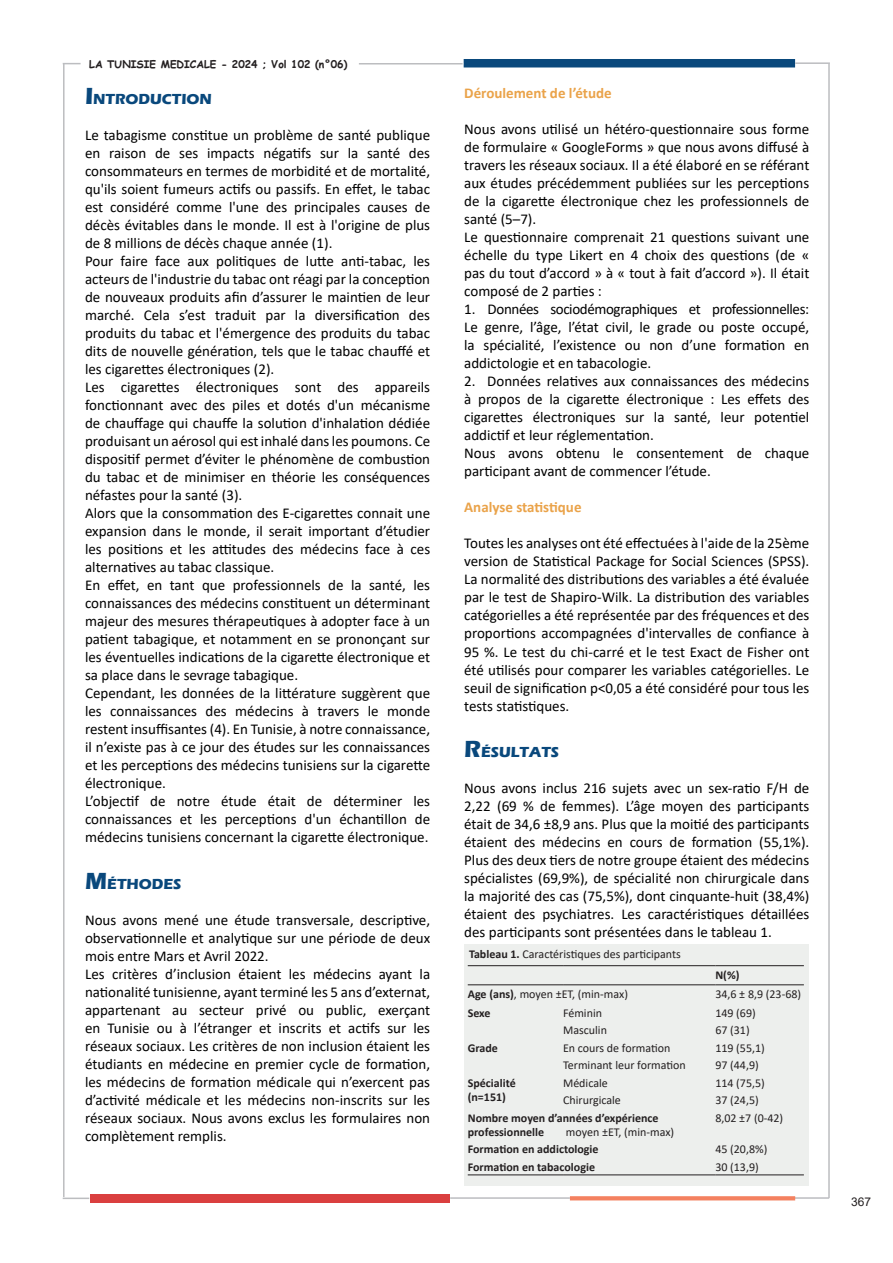
<style>
.page{position:relative;width:893px;height:1263px;background:#fff}
.page>*{position:absolute;margin:0;border:0;box-sizing:border-box;transform-origin:0 0}
.t1{font:15px/18px "Calibri";color:#000;text-align:justify}
.sous_titre{font:700 15px "Calibri";color:#eaa34a}
.titre{font:700 15px "Eras ITC";color:#09487c}
.t2{font:12px "Calibri";color:#231f20}
.t3{font:700 12px/13.8px "Calibri";color:#231f20}
.t4{font:12px "Arial";color:#231f20}
.t5{font:700 10.5px "Comic Sans MS";color:#231f20}
.s1{font-size:24px}
.s2{font-weight:700}
</style>
<div class="page">
<div style="left:464px;top:59px;width:331px;height:8px;background:#09487c"></div>
<svg style="left:63px;top:63px;width:18px;height:1px"></svg>
<hr style="left:63px;top:64px;width:2px;height:1133px;background:#bcbdc0">
<hr style="left:828px;top:64px;width:2px;height:1134px;background:#bcbdc0">
<hr style="left:795px;top:62px;width:35px;height:2px;background:#bcbdc0">
<hr style="left:359px;top:63px;width:104px;height:2px;background:#bcbdc0">
<div style="left:90px;top:1194px;width:359px;height:9px;background:#da3f3f"></div>
<hr style="left:794px;top:1197px;width:35px;height:2px;background:#bcbdc0">
<svg style="left:570px;top:1196px;width:225px;height:4px"></svg>
<hr style="left:450px;top:1197px;width:120px;height:2px;background:#bcbdc0">
<hr style="left:63px;top:1197px;width:26px;height:2px;background:#bcbdc0">
<div style="left:465px;top:944px;width:344px;height:241px;background:#edefed"></div>
<hr style="left:468px;top:965px;width:95px;height:1px;background:#231f20">
<hr style="left:563px;top:965px;width:152px;height:1px;background:#231f20">
<hr style="left:715px;top:965px;width:89px;height:1px;background:#231f20">
<hr style="left:468px;top:1174px;width:95px;height:1px;background:#231f20">
<hr style="left:563px;top:1174px;width:152px;height:1px;background:#231f20">
<hr style="left:715px;top:1174px;width:89px;height:1px;background:#231f20">
<hr style="left:468px;top:984px;width:95px;height:1px;background:#231f20">
<hr style="left:563px;top:984px;width:152px;height:1px;background:#231f20">
<hr style="left:715px;top:984px;width:89px;height:1px;background:#231f20">
<p class="t5" style="left:89px;top:56px;width:260px">LA TUNISIE MEDICALE - 2024 ; Vol 102 (n°06)</p>
<p class="titre" style="left:85px;top:90px;width:128px"><span class="s1">I</span>NTRODUCTION</p>
<p class="t1" style="left:85px;top:126px;width:347px">Le tabagisme constitue un problème de santé publique en raison de ses impacts négatifs sur la santé des consommateurs en termes de morbidité et de mortalité, qu'ils soient fumeurs actifs ou passifs. En effet, le tabac est considéré comme l'une des principales causes de décès évitables dans le monde. Il est à l'origine de plus de 8 millions de décès chaque année (1).</p>
<p class="t1" style="left:85px;top:252px;width:347px">Pour faire face aux politiques de lutte anti-tabac, les acteurs de l'industrie du tabac ont réagi par la conception de nouveaux produits afin d’assurer le maintien de leur marché. Cela s’est traduit par la diversification des produits du tabac et l'émergence des produits du tabac dits de nouvelle génération, tels que le tabac chauffé et les cigarettes électroniques (2).</p>
<p class="t1" style="left:85px;top:378px;width:347px">Les cigarettes électroniques sont des appareils fonctionnant avec des piles et dotés d'un mécanisme de chauffage qui chauffe la solution d'inhalation dédiée produisant un aérosol qui est inhalé dans les poumons. Ce dispositif permet d’éviter le phénomène de combustion du tabac et de minimiser en théorie les conséquences néfastes pour la santé (3).</p>
<p class="t1" style="left:85px;top:504px;width:347px">Alors que la consommation des E-cigarettes connait une expansion dans le monde, il serait important d’étudier les positions et les attitudes des médecins face à ces alternatives au tabac classique.</p>
<p class="t1" style="left:85px;top:576px;width:347px">En effet, en tant que professionnels de la santé, les connaissances des médecins constituent un déterminant majeur des mesures thérapeutiques à adopter face à un patient tabagique, et notamment en se prononçant sur les éventuelles indications de la cigarette électronique et sa place dans le sevrage tabagique.</p>
<p class="t1" style="left:85px;top:684px;width:347px">Cependant, les données de la littérature suggèrent que les connaissances des médecins à travers le monde restent insuffisantes (4). En Tunisie, à notre connaissance, il n’existe pas à ce jour des études sur les connaissances et les perceptions des médecins tunisiens sur la cigarette électronique.</p>
<p class="t1" style="left:85px;top:792px;width:347px">L’objectif de notre étude était de déterminer les connaissances et les perceptions d'un échantillon de médecins tunisiens concernant la cigarette électronique.</p>
<p class="titre" style="left:85px;top:875px;width:98px"><span class="s1">M</span>ÉTHODES</p>
<p class="t1" style="left:85px;top:910px;width:347px">Nous avons mené une étude transversale, descriptive, observationnelle et analytique sur une période de deux mois entre Mars et Avril 2022.</p>
<p class="t1" style="left:85px;top:964px;width:347px">Les critères d’inclusion étaient les médecins ayant la nationalité tunisienne, ayant terminé les 5 ans d’externat, appartenant au secteur privé ou public, exerçant en Tunisie ou à l’étranger et inscrits et actifs sur les réseaux sociaux. Les critères de non inclusion étaient les étudiants en médecine en premier cycle de formation, les médecins de formation médicale qui n’exercent pas d’activité médicale et les médecins non-inscrits sur les réseaux sociaux. Nous avons exclus les formulaires non complètement remplis.</p>
<p class="sous_titre" style="left:464px;top:83px;width:149px">Déroulement de l’étude</p>
<p class="t1" style="left:464px;top:120px;width:347px">Nous avons utilisé un hétéro-questionnaire sous forme de formulaire « GoogleForms » que nous avons diffusé à travers les réseaux sociaux. Il a été élaboré en se référant aux études précédemment publiées sur les perceptions de la cigarette électronique chez les professionnels de santé (5–7).</p>
<p class="t1" style="left:464px;top:228px;width:347px">Le questionnaire comprenait 21 questions suivant une échelle du type Likert en 4 choix des questions (de « pas du tout d’accord » à « tout à fait d’accord »). Il était composé de 2 parties :</p>
<p class="t1" style="left:464px;top:300px;width:347px">1. Données sociodémographiques et professionnelles:<br>Le genre, l’âge, l’état civil, le grade ou poste occupé, la spécialité, l’existence ou non d’une formation en addictologie et en tabacologie.</p>
<p class="t1" style="left:464px;top:372px;width:347px">2. Données relatives aux connaissances des médecins à propos de la cigarette électronique : Les effets des cigarettes électroniques sur la santé, leur potentiel addictif et leur réglementation.</p>
<p class="t1" style="left:464px;top:444px;width:347px">Nous avons obtenu le consentement de chaque participant avant de commencer l’étude.</p>
<p class="sous_titre" style="left:464px;top:497px;width:119px">Analyse statistique</p>
<p class="t1" style="left:464px;top:534px;width:347px">Toutes les analyses ont été effectuées à l'aide de la 25ème version de Statistical Package for Social Sciences (SPSS).<br>La normalité des distributions des variables a été évaluée par le test de Shapiro-Wilk. La distribution des variables catégorielles a été représentée par des fréquences et des proportions accompagnées d'intervalles de confiance à 95 %. Le test du chi-carré et le test Exact de Fisher ont été utilisés pour comparer les variables catégorielles. Le seuil de signification p&lt;0,05 a été considéré pour tous les tests statistiques.</p>
<p class="titre" style="left:464px;top:744px;width:96px"><span class="s1">R</span>ÉSULTATS</p>
<p class="t1" style="left:464px;top:779px;width:347px">Nous avons inclus 216 sujets avec un sex-ratio F/H de 2,22 (69 % de femmes). L’âge moyen des participants était de 34,6 ±8,9 ans. Plus que la moitié des participants étaient des médecins en cours de formation (55,1%).<br>Plus des deux tiers de notre groupe étaient des médecins spécialistes (69,9%), de spécialité non chirurgicale dans la majorité des cas (75,5%), dont cinquante-huit (38,4%) étaient des psychiatres. Les caractéristiques détaillées des participants sont présentées dans le tableau 1.</p>
<p class="t3" style="left:715px;top:968px;width:26px">N(%)</p>
<p class="t2" style="left:468px;top:986px;width:162px"><span class="s2">Age (ans)</span>, moyen ±ET, (min-max)</p>
<p class="t2" style="left:715px;top:986px;width:87px">34,6 ± 8,9 (23-68)</p>
<p class="t3" style="left:468px;top:1006px;width:24px">Sexe</p>
<p class="t2" style="left:563px;top:1004px;width:40px">Féminin</p>
<p class="t2" style="left:715px;top:1004px;width:42px">149 (69)</p>
<p class="t2" style="left:563px;top:1022px;width:45px">Masculin</p>
<p class="t2" style="left:715px;top:1022px;width:36px">67 (31)</p>
<p class="t3" style="left:468px;top:1041px;width:32px">Grade</p>
<p class="t2" style="left:563px;top:1039px;width:109px">En cours de formation</p>
<p class="t2" style="left:715px;top:1039px;width:51px">119 (55,1)</p>
<p class="t2" style="left:563px;top:1057px;width:124px">Terminant leur formation</p>
<p class="t2" style="left:715px;top:1057px;width:45px">97 (44,9)</p>
<p class="t3" style="left:468px;top:1076px;width:49px">Spécialité</p>
<p class="t3" style="left:468px;top:1089px;width:40px">(n=151)</p>
<p class="t2" style="left:469px;top:945px;width:213px"><span class="s2">Tableau 1.</span> Caractéristiques des participants</p>
<p class="t2" style="left:563px;top:1074px;width:46px">Médicale</p>
<p class="t2" style="left:715px;top:1074px;width:51px">114 (75,5)</p>
<p class="t2" style="left:563px;top:1092px;width:59px">Chirurgicale</p>
<p class="t2" style="left:715px;top:1092px;width:45px">37 (24,5)</p>
<p class="t3" style="left:468px;top:1111px;width:192px">Nombre moyen d’années d’expérience professionnelle</p>
<p class="t2" style="left:715px;top:1109px;width:69px">8,02 ±7 (0-42)</p>
<p class="t2" style="left:566px;top:1123px;width:110px">moyen ±ET, (min-max)</p>
<p class="t3" style="left:468px;top:1142px;width:132px">Formation en addictologie</p>
<p class="t2" style="left:715px;top:1141px;width:53px">45 (20,8%)</p>
<p class="t3" style="left:468px;top:1159px;width:129px">Formation en tabacologie</p>
<p class="t2" style="left:715px;top:1158px;width:45px">30 (13,9)</p>
<p class="t4" style="left:851px;top:1194px;width:22px">367</p>
</div>
